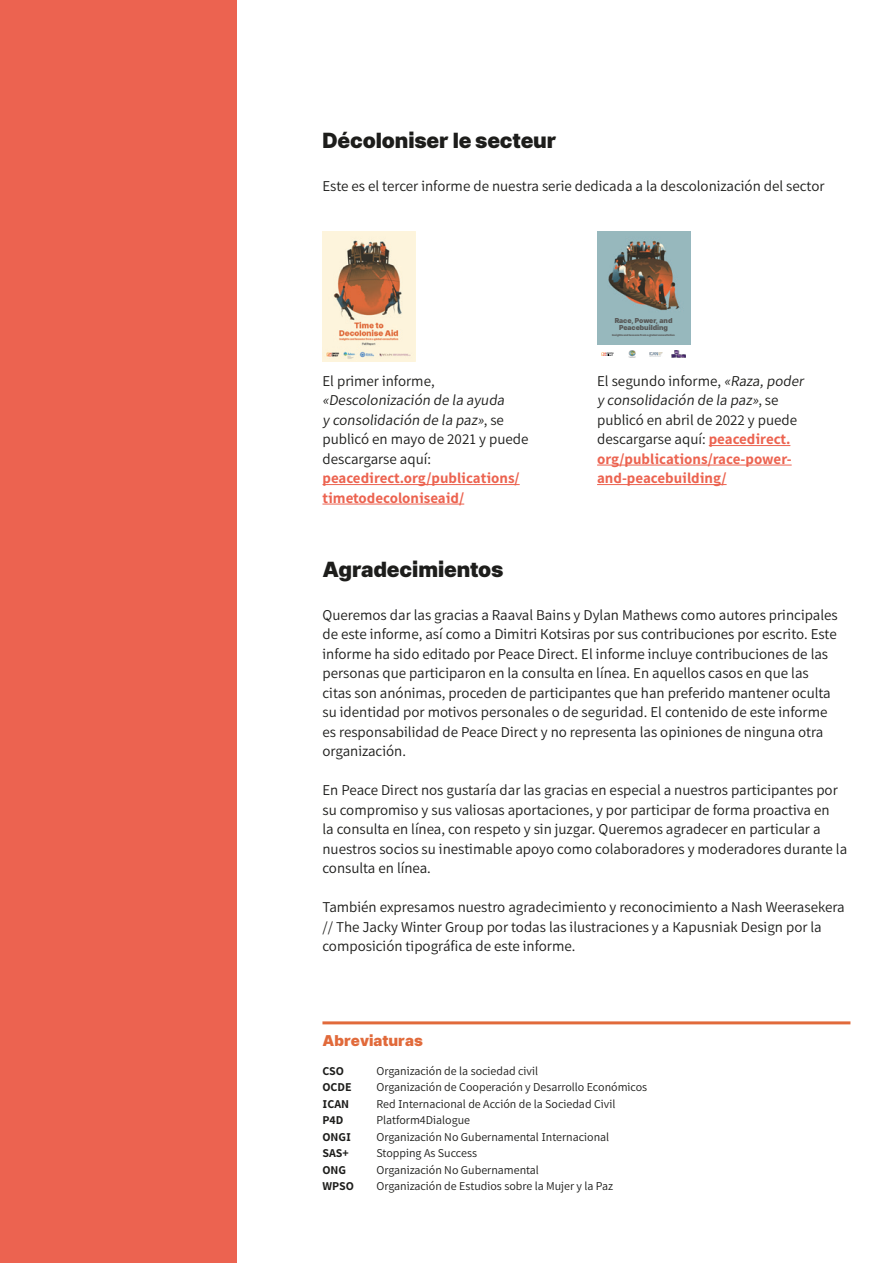
<style>
.page{position:relative;width:893px;height:1263px;background:#fff}
.page>*{position:absolute;margin:0;border:0;box-sizing:border-box;transform-origin:0 0}
._2__Headline__no_contents{font:21px "Paste";letter-spacing:-.005em;color:#1d1d1b}
.Body_Text{font:15px/19.5px "Famba";color:#1d1d1b}
.Sidebar_Headline{font:15px "Paste";color:#e16a3b}
.Sidebar_Text{font:12px "Famba";color:#1d1d1b}
.Sidebar_Text-2{font:700 12px "Famba";color:#1d1d1b}
.t1{font:6.9px/7.1px "Paste";letter-spacing:-.005em;color:#575756;text-align:center}
.t2{font:2.7px "Paste";letter-spacing:.005em;color:#575756}
.s1{font-style:italic}
.s2{font-weight:700;color:#ec6350}
</style>
<div class="page">
<div style="left:0;top:0;width:237px;height:1263px;background:#ec6350"></div>
<hr style="left:322px;top:1021px;width:528px;height:3px;background:#e16a3b">
<hr style="left:322px;top:484px;width:198px;height:1px;background:#ec6350">
<hr style="left:322px;top:504px;width:142px;height:1px;background:#ec6350">
<hr style="left:709px;top:445px;width:81px;height:1px;background:#ec6350">
<hr style="left:597px;top:465px;width:195px;height:1px;background:#ec6350">
<hr style="left:597px;top:484px;width:130px;height:1px;background:#ec6350">
<img style="left:322px;top:231px;width:93px;height:130px">
<img style="left:597px;top:231px;width:93px;height:114px">
<svg style="left:601px;top:352px;width:12px;height:4px"></svg>
<svg style="left:649px;top:352px;width:13px;height:4px"></svg>
<img style="left:671px;top:351px;width:15px;height:7px">
<svg style="left:629px;top:350px;width:6px;height:8px"></svg>
<p class="_2__Headline__no_contents" style="left:322px;top:127px;width:236px">Décoloniser le secteur</p>
<p class="Body_Text" style="left:322px;top:175px;width:504px">Este es el tercer informe de nuestra serie dedicada a la descolonización del sector</p>
<p class="t1" style="left:615px;top:317px;width:59px">Race, Power, and<br>Peacebuilding</p>
<p class="t2" style="left:612px;top:334px;width:64px">Insights and lessons from a global consultation</p>
<p class="Body_Text" style="left:322px;top:370px;width:207px">El primer informe, <span class="s1">«Descolonización de la ayuda<br>y consolidación de la paz»</span>, se publicó en mayo de 2021 y puede descargarse aquí: <span class="s2">peacedirect.org/publications/ timetodecoloniseaid/</span></p>
<p class="Body_Text" style="left:597px;top:370px;width:208px">El segundo informe, <span class="s1">«Raza, poder y consolidación de la paz»</span>, se publicó en abril de 2022 y puede descargarse aquí: <span class="s2">peacedirect. org/publications/race-power&shy;and-peacebuilding/</span></p>
<p class="_2__Headline__no_contents" style="left:322px;top:556px;width:183px">Agradecimientos</p>
<p class="Body_Text" style="left:322px;top:604px;width:517px">Queremos dar las gracias a Raaval Bains y Dylan Mathews como autores principales de este informe, así como a Dimitri Kotsiras por sus contribuciones por escrito. Este informe ha sido editado por Peace Direct. El informe incluye contribuciones de las personas que participaron en la consulta en línea. En aquellos casos en que las citas son anónimas, proceden de participantes que han preferido mantener oculta su identidad por motivos personales o de seguridad. El contenido de este informe es responsabilidad de Peace Direct y no representa las opiniones de ninguna otra organización.</p>
<p class="Body_Text" style="left:322px;top:779px;width:526px">En Peace Direct nos gustaría dar las gracias en especial a nuestros participantes por su compromiso y sus valiosas aportaciones, y por participar de forma proactiva en<br>la consulta en línea, con respeto y sin juzgar. Queremos agradecer en particular a nuestros socios su inestimable apoyo como colaboradores y moderadores durante la consulta en línea.</p>
<p class="Body_Text" style="left:322px;top:896px;width:524px">También expresamos nuestro agradecimiento y reconocimiento a Nash Weerasekera // The Jacky Winter Group por todas las ilustraciones y a Kapusniak Design por la composición tipográfica de este informe.</p>
<p class="Sidebar_Headline" style="left:322px;top:1031px;width:102px">Abreviaturas</p>
<p class="Sidebar_Text-2" style="left:322px;top:1063px;width:23px">CSO</p>
<p class="Sidebar_Text" style="left:376px;top:1063px;width:163px">Organización de la sociedad civil</p>
<p class="Sidebar_Text-2" style="left:322px;top:1079px;width:31px">OCDE</p>
<p class="Sidebar_Text" style="left:376px;top:1079px;width:272px">Organización de Cooperación y Desarrollo Económicos</p>
<p class="Sidebar_Text-2" style="left:322px;top:1096px;width:28px">ICAN</p>
<p class="Sidebar_Text" style="left:376px;top:1096px;width:240px">Red Internacional de Acción de la Sociedad Civil</p>
<p class="Sidebar_Text-2" style="left:322px;top:1112px;width:22px">P4D</p>
<p class="Sidebar_Text" style="left:376px;top:1112px;width:95px">Platform4Dialogue</p>
<p class="Sidebar_Text-2" style="left:322px;top:1129px;width:30px">ONGI</p>
<p class="Sidebar_Text" style="left:376px;top:1129px;width:234px">Organización No Gubernamental Internacional</p>
<p class="Sidebar_Text-2" style="left:322px;top:1145px;width:28px">SAS+</p>
<p class="Sidebar_Text" style="left:376px;top:1145px;width:102px">Stopping As Success</p>
<p class="Sidebar_Text-2" style="left:322px;top:1162px;width:25px">ONG</p>
<p class="Sidebar_Text" style="left:376px;top:1162px;width:164px">Organización No Gubernamental</p>
<p class="Sidebar_Text-2" style="left:322px;top:1178px;width:33px">WPSO</p>
<p class="Sidebar_Text" style="left:376px;top:1178px;width:238px">Organización de Estudios sobre la Mujer y la Paz</p>
</div>
